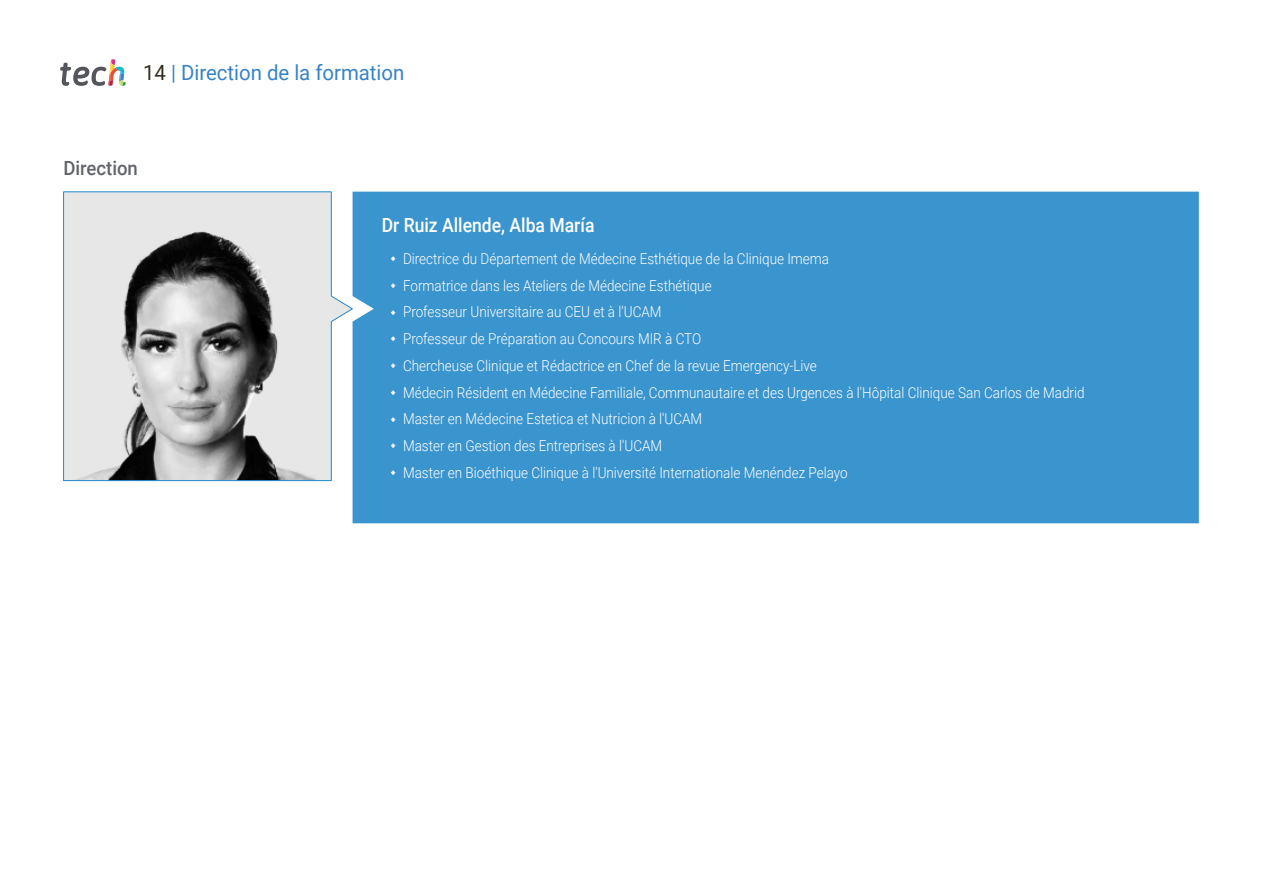
<style>
.page{position:relative;width:1263px;height:893px;background:#fff}
.page>*{position:absolute;margin:0;border:0;box-sizing:border-box;transform-origin:0 0}
.t1{font:21px "Roboto";color:#3783c5}
.t2{font:500 19.5px "Roboto";color:#fff;scale:.9 1}
.t3{font:500 19.5px "Roboto";color:#61646a;scale:.95 1}
.t4{font:300 15px/26.7px "Roboto";color:#fff;scale:.9 1}
.s1{color:#312e20}
</style>
<div class="page">
<svg style="left:60px;top:59px;width:66px;height:27px"></svg>
<div style="left:353px;top:192px;width:846px;height:331px;background:#3a94ce"></div>
<svg style="left:63px;top:191px;width:290px;height:290px;background:#bbbdbe"></svg>
<svg style="left:391px;top:256px;width:5px;height:5px"></svg>
<svg style="left:391px;top:283px;width:5px;height:5px"></svg>
<svg style="left:391px;top:310px;width:5px;height:5px"></svg>
<svg style="left:391px;top:336px;width:5px;height:5px"></svg>
<svg style="left:391px;top:363px;width:5px;height:5px"></svg>
<svg style="left:391px;top:390px;width:5px;height:5px"></svg>
<svg style="left:391px;top:417px;width:5px;height:5px"></svg>
<svg style="left:391px;top:443px;width:5px;height:5px"></svg>
<svg style="left:391px;top:470px;width:5px;height:5px"></svg>
<h1 class="t1" style="left:143px;top:58px;width:263px"><span class="s1">14</span> | Direction de la formation</h1>
<h2 class="t3" style="left:63px;top:154px;width:80px">Direction</h2>
<h2 class="t2" style="left:382px;top:211px;width:238px">Dr Ruiz Allende, Alba María</h2>
<p class="t4" style="left:403px;top:245px;width:759px">Directrice du Département de Médecine Esthétique de la Clinique Imema<br>Formatrice dans les Ateliers de Médecine Esthétique<br>Professeur Universitaire au CEU et à l'UCAM<br>Professeur de Préparation au Concours MIR à CTO<br>Chercheuse Clinique et Rédactrice en Chef de la revue Emergency-Live<br>Médecin Résident en Médecine Familiale, Communautaire et des Urgences à l'Hôpital Clinique San Carlos de Madrid Master en Médecine Estetica et Nutricion à l'UCAM<br>Master en Gestion des Entreprises à l'UCAM<br>Master en Bioéthique Clinique à l'Université Internationale Menéndez Pelayo</p>
</div>
